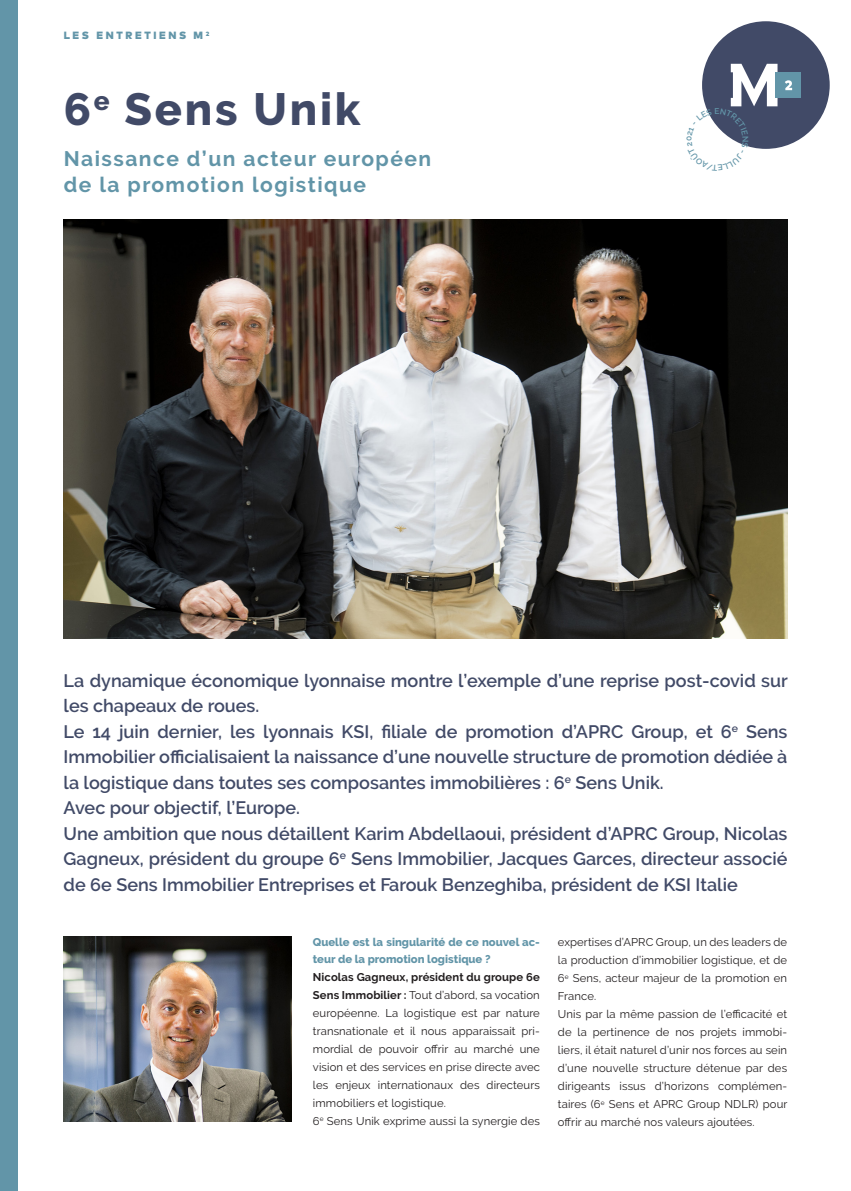
<style>
.page{position:relative;width:851px;height:1191px;background:#fff}
.page>*{position:absolute;margin:0;border:0;box-sizing:border-box;transform-origin:0 0}
.t1{font:800 45px "Raleway";letter-spacing:.06em;color:#414a67}
.t2{font:700 21px/25.2px "Raleway";letter-spacing:.07em;color:#6295a8}
.t3{font:600 18px/25.5px "Raleway";color:#414a67;text-align:justify}
.Réponses{font:11.25px/18px "Raleway";letter-spacing:.01em;color:#231f20;text-align:justify}
.Réponse_bleue{font:800 11.25px/16.5px "Raleway";color:#6295a8}
.t4{font:900 10.5px "Mark Pro";letter-spacing:.25em;color:#6295a8}
.s1{font-weight:700}
</style>
<div class="page">
<div style="left:0;top:0;width:17px;height:1191px;background:#6295a8"></div>
<div style="left:702px;top:21px;width:127px;height:128px;background:#414a67;border-radius:50%"></div>
<div style="left:775px;top:72px;width:25px;height:26px;background:#6295a8"></div>
<svg style="left:785px;top:80px;width:7px;height:10px"></svg>
<img style="left:64px;top:220px;width:723px;height:418px">
<img style="left:64px;top:936px;width:227px;height:185px">
<svg style="left:702px;top:64px;width:75px;height:85px"></svg>
<p class="t4" style="left:64px;top:27px;width:147px">LES ENTRETIENS M <sup>2</sup></p>
<p class="t1" style="left:64px;top:83px;width:298px">6<sup>e</sup> Sens Unik</p>
<p class="t2" style="left:64px;top:147px;width:369px">Naissance d’un acteur européen de la promotion logistique</p>
<p class="t3" style="left:64px;top:668px;width:725px">La dynamique économique lyonnaise montre l’exemple d’une reprise post-covid sur les chapeaux de roues.</p>
<p class="t3" style="left:64px;top:719px;width:725px">Le 14 juin dernier, les lyonnais KSI, filiale de promotion d’APRC Group, et 6<sup>e</sup> Sens Immobilier officialisaient la naissance d’une nouvelle structure de promotion dédiée à la logistique dans toutes ses composantes immobilières : 6<sup>e</sup> Sens Unik.</p>
<p class="t3" style="left:64px;top:795px;width:238px">Avec pour objectif, l’Europe.</p>
<p class="t3" style="left:64px;top:821px;width:725px">Une ambition que nous détaillent Karim Abdellaoui, président d’APRC Group, Nicolas Gagneux, président du groupe 6<sup>e</sup> Sens Immobilier, Jacques Garces, directeur associé de 6e Sens Immobilier Entreprises et Farouk Benzeghiba, président de KSI Italie</p>
<p class="Réponse_bleue" style="left:313px;top:934px;width:228px">Quelle est la singularité de ce nouvel ac&shy;teur de la promotion logistique ?</p>
<p class="Réponses" style="left:313px;top:968px;width:228px"><span class="s1">Nicolas Gagneux, président du groupe 6e Sens Immobilier :</span> Tout d’abord, sa vocation européenne. La logistique est par nature transnationale et il nous apparaissait pri&shy;mordial de pouvoir offrir au marché une vision et des services en prise directe avec les enjeux internationaux des directeurs immobiliers et logistique.</p>
<p class="Réponses" style="left:313px;top:1112px;width:228px">6<sup>e</sup> Sens Unik exprime aussi la synergie des</p>
<p class="Réponses" style="left:558px;top:933px;width:231px">expertises d’APRC Group, un des leaders de la production d’immobilier logistique, et de 6<sup>e</sup> Sens, acteur majeur de la promotion en France.</p>
<p class="Réponses" style="left:558px;top:1005px;width:231px">Unis par la même passion de l’efficacité et de la pertinence de nos projets immobi&shy;liers, il était naturel d’unir nos forces au sein d’une nouvelle structure détenue par des dirigeants issus d’horizons complémen&shy;taires (6<sup>e</sup> Sens et APRC Group NDLR) pour offrir au marché nos valeurs ajoutées.</p>
</div>
